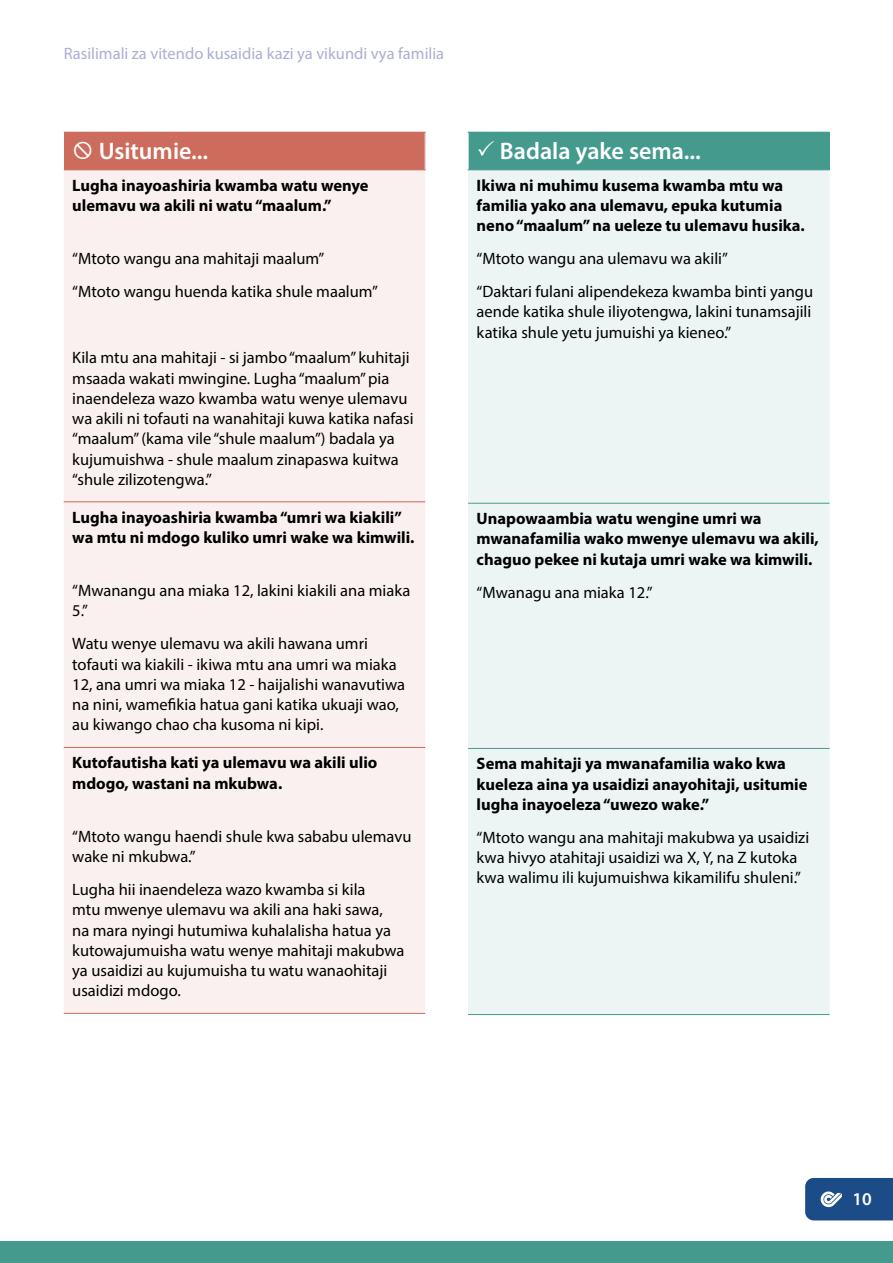
<style>
.page{position:relative;width:893px;height:1263px;background:#fff}
.page>*{position:absolute;margin:0;border:0;box-sizing:border-box;transform-origin:0 0}
.t1{font:600 24px "Myriad Pro";color:#fff}
.t2{font:600 18px "Myriad Pro";color:#fff}
.t3{font:16.5px/20.2px "Myriad Pro";color:#000}
.t4{font:700 16.5px/20.2px "Myriad Pro";color:#000}
.t5{font:16.5px "Myriad Pro";color:#aaafd4}
</style>
<div class="page">
<div style="left:64px;top:132px;width:361px;height:38px;background:#cd6c5c"></div>
<div style="left:64px;top:170px;width:361px;height:843px;background:#faf0ef"></div>
<hr style="left:64px;top:132px;width:362px;height:1px;background:#cd6c5c">
<hr style="left:64px;top:169px;width:362px;height:1px;background:#cd6c5c">
<hr style="left:64px;top:501px;width:361px;height:1px;background:#cd6c5c">
<hr style="left:64px;top:747px;width:361px;height:1px;background:#cd6c5c">
<hr style="left:64px;top:1013px;width:361px;height:1px;background:#cd6c5c">
<div style="left:468px;top:132px;width:362px;height:38px;background:#459a8e"></div>
<div style="left:468px;top:170px;width:362px;height:844px;background:#ecf5f4"></div>
<hr style="left:468px;top:133px;width:1px;height:36px;background:#fff">
<hr style="left:468px;top:503px;width:362px;height:1px;background:#459a8e">
<hr style="left:468px;top:748px;width:362px;height:1px;background:#459a8e">
<hr style="left:468px;top:1014px;width:362px;height:1px;background:#459a8e">
<div style="left:0;top:1242px;width:893px;height:21px;background:#459a8e"></div>
<svg style="left:805px;top:1178px;width:88px;height:42px;background:#28568f"></svg>
<p class="t5" style="left:64px;top:43px;width:382px">Rasilimali za vitendo kusaidia kazi ya vikundi vya familia</p>
<h1 class="t1" style="left:99px;top:136px;width:111px">Usitumie...</h1>
<p class="t4" style="left:72px;top:174px;width:298px">Lugha inayoashiria kwamba watu wenye ulemavu wa akili ni watu “maalum.”</p>
<p class="t3" style="left:72px;top:242px;width:307px;line-height:33px">“Mtoto wangu ana mahitaji maalum”<br>“Mtoto wangu huenda katika shule maalum”</p>
<p class="t3" style="left:72px;top:347px;width:343px">Kila mtu ana mahitaji - si jambo “maalum” kuhitaji msaada wakati mwingine. Lugha “maalum” pia inaendeleza wazo kwamba watu wenye ulemavu wa akili ni tofauti na wanahitaji kuwa katika nafasi “maalum” (kama vile “shule maalum”) badala ya kujumuishwa - shule maalum zinapaswa kuitwa “shule zilizotengwa.”</p>
<p class="t4" style="left:72px;top:506px;width:344px">Lugha inayoashiria kwamba “umri wa kiakili” wa mtu ni mdogo kuliko umri wake wa kimwili.</p>
<p class="t3" style="left:72px;top:580px;width:340px">“Mwanangu ana miaka 12, lakini kiakili ana miaka<br>5.”</p>
<p class="t3" style="left:72px;top:633px;width:334px">Watu wenye ulemavu wa akili hawana umri tofauti wa kiakili - ikiwa mtu ana umri wa miaka 12, ana umri wa miaka 12 - haijalishi wanavutiwa na nini, wamefikia hatua gani katika ukuaji wao, au kiwango chao cha kusoma ni kipi.</p>
<p class="t4" style="left:72px;top:752px;width:307px">Kutofautisha kati ya ulemavu wa akili ulio mdogo, wastani na mkubwa.</p>
<p class="t3" style="left:72px;top:826px;width:341px">“Mtoto wangu haendi shule kwa sababu ulemavu wake ni mkubwa.”</p>
<p class="t3" style="left:72px;top:879px;width:334px">Lugha hii inaendeleza wazo kwamba si kila<br>mtu mwenye ulemavu wa akili ana haki sawa,<br>na mara nyingi hutumiwa kuhalalisha hatua ya kutowajumuisha watu wenye mahitaji makubwa ya usaidizi au kujumuisha tu watu wanaohitaji usaidizi mdogo.</p>
<h1 class="t1" style="left:500px;top:136px;width:202px">Badala yake sema...</h1>
<p class="t4" style="left:477px;top:174px;width:330px">Ikiwa ni muhimu kusema kwamba mtu wa familia yako ana ulemavu, epuka kutumia neno “maalum” na ueleze tu ulemavu husika.</p>
<p class="t3" style="left:477px;top:242px;width:338px;line-height:33px">“Mtoto wangu ana ulemavu wa akili”<br>“Daktari fulani alipendekeza kwamba binti yangu</p>
<p class="t3" style="left:477px;top:302px;width:336px">aende katika shule iliyotengwa, lakini tunamsajili katika shule yetu jumuishi ya kieneo.”</p>
<p class="t4" style="left:477px;top:508px;width:344px">Unapowaambia watu wengine umri wa mwanafamilia wako mwenye ulemavu wa akili, chaguo pekee ni kutaja umri wake wa kimwili.</p>
<p class="t3" style="left:477px;top:582px;width:178px">“Mwanagu ana miaka 12.”</p>
<p class="t4" style="left:477px;top:753px;width:332px">Sema mahitaji ya mwanafamilia wako kwa kueleza aina ya usaidizi anayohitaji, usitumie lugha inayoeleza “uwezo wake.”</p>
<p class="t3" style="left:477px;top:827px;width:334px">“Mtoto wangu ana mahitaji makubwa ya usaidizi kwa hivyo atahitaji usaidizi wa X, Y, na Z kutoka kwa walimu ili kujumuishwa kikamilifu shuleni.”</p>
<p class="t2" style="left:852px;top:1187px;width:21px">10</p>
</div>
